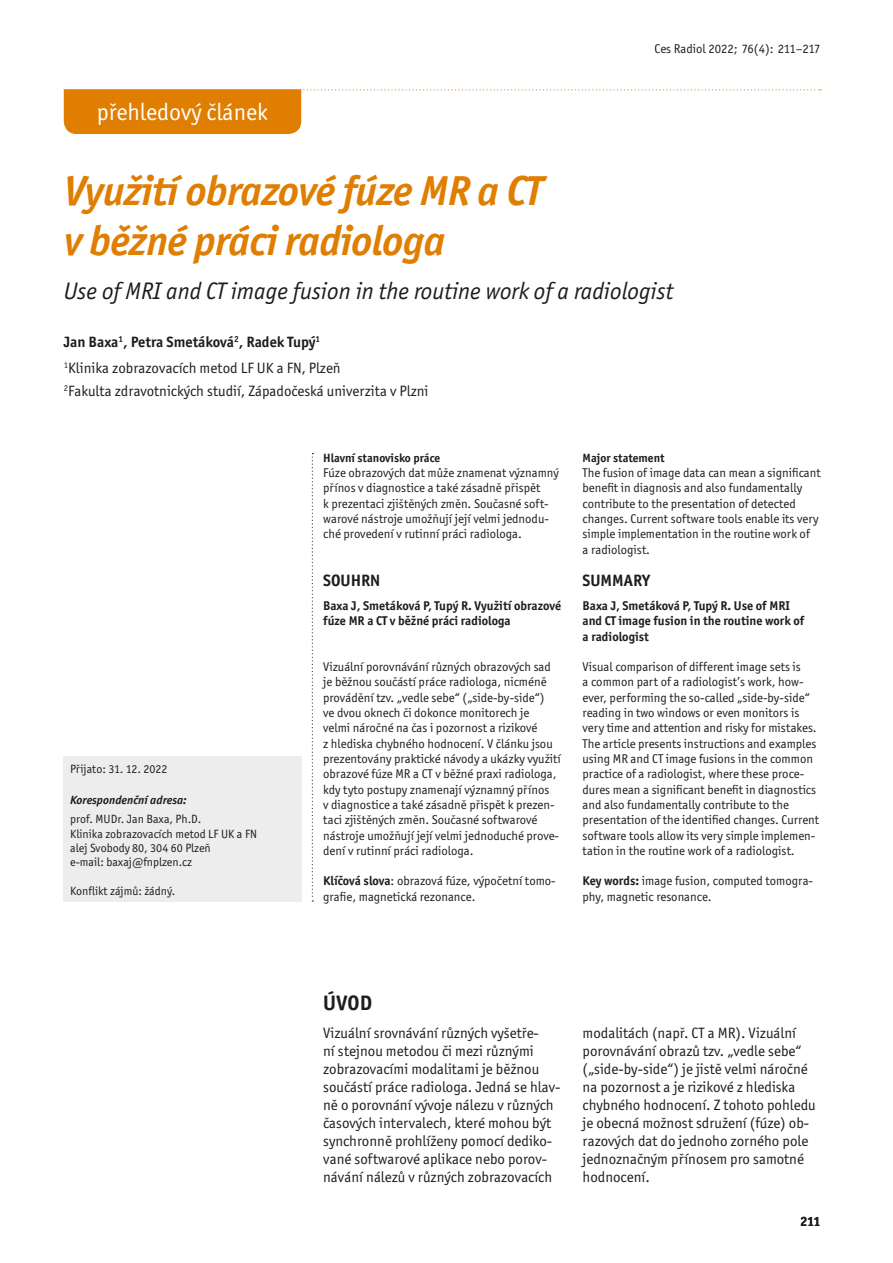
<style>
.page{position:relative;width:893px;height:1263px;background:#fff}
.page>*{position:absolute;margin:0;border:0;box-sizing:border-box;transform-origin:0 0}
.t1{font:italic 700 42px/50.4px "Officina Sans Itc TOT";letter-spacing:-.02em;color:#df7e00}
.t2{font:italic 24px "Officina Sans Itc TOT";color:#1d1d1b}
.t3{font:24px "Officina Sans Itc TOT";color:#fff}
.t4{font:700 21px "Officina Sans Itc TOT";color:#1d1d1b}
.t5{font:700 16.5px "Officina Sans Itc TOT";color:#1d1d1b}
.t6{font:15px/18px "Officina Sans Itc TOT";color:#1d1d1b}
.t7{font:700 13.5px "Officina Sans Itc TOT";color:#1d1d1b}
.t8{font:12.75px/15.3px "Officina Sans Itc TOT";color:#1d1d1b}
.t9{font:700 12.75px/15.3px "Officina Sans Itc TOT";color:#1d1d1b}
.t10{font:12px/14.4px "Officina Sans Itc TOT";color:#1d1d1b}
.t11{font:700 12px "Officina Sans Itc TOT";color:#1d1d1b}
.t12{font:italic 700 12px "Officina Sans Itc TOT";color:#1d1d1b}
.s1{font-weight:700}
</style>
<div class="page">
<svg style="left:312px;top:453px;width:1px;height:448px"></svg>
<div style="left:64px;top:756px;width:238px;height:145px;background:#ededed"></div>
<svg style="left:64px;top:89px;width:757px;height:45px"></svg>
<h2 class="t3" style="left:97px;top:98px;width:173px">přehledový článek</h2>
<h1 class="t1" style="left:64px;top:165px;width:481px">Využití obrazové fúze MR a CT v běžné práci radiologa</h1>
<p class="t8" style="left:654px;top:41px;width:168px">Ces Radiol 2022; 76(4): 211–217</p>
<h2 class="t2" style="left:64px;top:278px;width:611px">Use of MRI and CT image fusion in the routine work of a radiologist</h2>
<p class="t6" style="left:64px;top:329px;width:278px;line-height:26.5px"><span class="s1">Jan Baxa</span><sup>1</sup><span class="s1">, Petra Smetáková</span><sup>2</sup><span class="s1">, Radek Tupý</span><sup>1<br></sup><sup>1</sup>Klinika zobrazovacích metod LF UK a FN, Plzeň</p>
<p class="t6" style="left:64px;top:382px;width:366px"><sup>2</sup>Fakulta zdravotnických studií, Západočeská univerzita v Plzni</p>
<p class="t10" style="left:70px;top:762px;width:99px">Přijato: 31. 12. 2022</p>
<p class="t12" style="left:70px;top:793px;width:118px">Korespondenční adresa:</p>
<p class="t10" style="left:70px;top:812px;width:188px">prof. MUDr. Jan Baxa, Ph.D.<br>Klinika zobrazovacích metod LF UK a FN alej Svobody 80, 304 60 Plzeň<br>e-mail: baxaj@fnplzen.cz</p>
<p class="t10" style="left:70px;top:884px;width:107px">Konflikt zájmů: žádný.</p>
<p class="t11" style="left:323px;top:450px;width:119px">Hlavní stanovisko práce</p>
<p class="t8" style="left:323px;top:465px;width:237px">Fúze obrazových dat může znamenat významný přínos v diagnostice a také zásadně přispět<br>k prezentaci zjištěných změn. Současné soft&shy;warové nástroje umožňují její velmi jednodu&shy;ché provedení v rutinní práci radiologa.</p>
<p class="t5" style="left:323px;top:570px;width:59px">SOUHRN</p>
<p class="t9" style="left:323px;top:598px;width:239px">Baxa J, Smetáková P, Tupý R. Využití obrazové fúze MR a CT v běžné práci radiologa</p>
<p class="t8" style="left:323px;top:659px;width:239px">Vizuální porovnávání různých obrazových sad je běžnou součástí práce radiologa, nicméně provádění tzv. „vedle sebe“ („side-by-side“)<br>ve dvou oknech či dokonce monitorech je<br>velmi náročné na čas i pozornost a rizikové<br>z hlediska chybného hodnocení. V článku jsou prezentovány praktické návody a ukázky využití obrazové fúze MR a CT v běžné praxi radiologa, kdy tyto postupy znamenají významný přínos<br>v diagnostice a také zásadně přispět k prezen&shy;taci zjištěných změn. Současné softwarové nástroje umožňují její velmi jednoduché prove&shy;dení v rutinní práci radiologa.</p>
<p class="t8" style="left:323px;top:873px;width:234px"><span class="s1">Klíčová slova</span>: obrazová fúze, výpočetní tomo&shy;grafie, magnetická rezonance.</p>
<p class="t11" style="left:583px;top:450px;width:84px">Major statement</p>
<p class="t8" style="left:583px;top:465px;width:240px">The fusion of image data can mean a significant benefit in diagnosis and also fundamentally contribute to the presentation of detected changes. Current software tools enable its very simple implementation in the routine work of<br>a radiologist.</p>
<p class="t5" style="left:583px;top:570px;width:69px">SUMMARY</p>
<p class="t9" style="left:583px;top:598px;width:223px">Baxa J, Smetáková P, Tupý R. Use of MRI and CT image fusion in the routine work of a radiologist</p>
<p class="t8" style="left:583px;top:659px;width:238px">Visual comparison of different image sets is<br>a common part of a radiologist’s work, how&shy;ever, performing the so-called „side-by-side“ reading in two windows or even monitors is very time and attention and risky for mistakes.<br>The article presents instructions and examples using MR and CT image fusions in the common practice of a radiologist, where these proce&shy;dures mean a significant benefit in diagnostics and also fundamentally contribute to the presentation of the identified changes. Current software tools allow its very simple implemen&shy;tation in the routine work of a radiologist.</p>
<p class="t8" style="left:583px;top:873px;width:232px"><span class="s1">Key words:</span> image fusion, computed tomogra&shy;phy, magnetic resonance.</p>
<h3 class="t4" style="left:323px;top:990px;width:50px">ÚVOD</h3>
<p class="t6" style="left:323px;top:1024px;width:239px">Vizuální srovnávání různých vyšetře-<br>ní stejnou metodou či mezi různými zobrazovacími modalitami je běžnou součástí práce radiologa. Jedná se hlav&shy;ně o porovnání vývoje nálezu v různých časových intervalech, které mohou být synchronně prohlíženy pomocí dediko&shy;vané softwarové aplikace nebo porov&shy;návání nálezů v různých zobrazovacích</p>
<p class="t6" style="left:583px;top:1024px;width:235px">modalitách (např. CT a MR). Vizuální porovnávání obrazů tzv. „vedle sebe“ („side-by-side“) je jistě velmi náročné na pozornost a je rizikové z hlediska chybného hodnocení. Z tohoto pohledu je obecná možnost sdružení (fúze) ob&shy;razových dat do jednoho zorného pole jednoznačným přínosem pro samotné hodnocení.</p>
<p class="t7" style="left:800px;top:1213px;width:22px">211</p>
</div>
